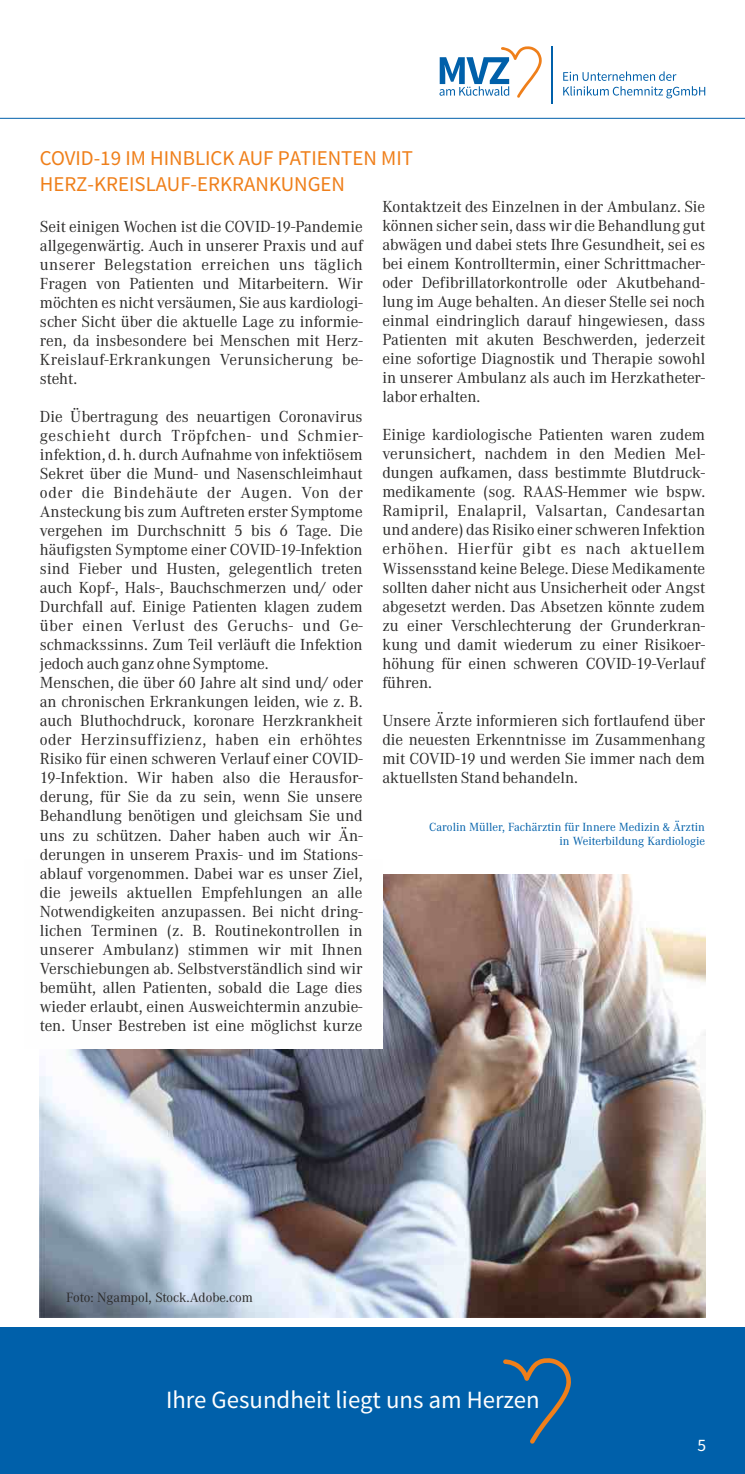
<style>
.page{position:relative;width:745px;height:1474px;background:#fff}
.page>*{position:absolute;margin:0;border:0;box-sizing:border-box;transform-origin:0 0}
.t1{font:24.85px "Source Sans Pro";color:#fefefe}
.t2{font:21px/26.4px "Source Sans Pro";color:#ef7f1a}
.t3{font:17.5px "Source Sans Pro";color:#fefefe}
.t4{font:16.62px/19.1px "Corporate A";color:#2b2a29;text-align:justify}
.t5{font:14px "Corporate A";color:#2b2a29}
.t6{font:12.25px/14px "Corporate A";color:#0060aa;text-align:right}
</style>
<div class="page">
<img style="left:39px;top:874px;width:665px;height:443px">
<div style="left:0;top:1327px;width:744px;height:146px;background:#0060aa"></div>
<svg style="left:503px;top:1358px;width:67px;height:85px"></svg>
<svg style="left:563px;top:71px;width:141px;height:27px"></svg>
<hr style="left:551px;top:46px;width:1px;height:58px;background:#0060aa">
<svg style="left:439px;top:46px;width:102px;height:52px"></svg>
<hr style="left:0;top:118px;width:744px;height:1px;background:#0060aa">
<div style="left:24px;top:858px;width:358px;height:190px;background:#fefefe"></div>
<p class="t2" style="left:40px;top:146px;width:374px">COVID-19 IM HINBLICK AUF PATIENTEN MIT<br>HERZ-KREISLAUF-ERKRANKUNGEN</p>
<p class="t4" style="left:382px;top:199px;width:324px">Kontaktzeit des Einzelnen in der Ambulanz. Sie können sicher sein, dass wir die Behandlung gut abwägen und dabei stets Ihre Gesundheit, sei es bei einem Kontrolltermin, einer Schrittmacher&shy;oder Defibrillatorkontrolle oder Akutbehand&shy;lung im Auge behalten. An dieser Stelle sei noch einmal eindringlich darauf hingewiesen, dass Patienten mit akuten Beschwerden, jederzeit eine sofortige Diagnostik und Therapie sowohl in unserer Ambulanz als auch im Herzkatheter&shy;labor erhalten.</p>
<p class="t4" style="left:382px;top:427px;width:324px">Einige kardiologische Patienten waren zudem verunsichert, nachdem in den Medien Mel&shy;dungen aufkamen, dass bestimmte Blutdruck&shy;medikamente (sog. RAAS-Hemmer wie bspw.<br>Ramipril, Enalapril, Valsartan, Candesartan und andere) das Risiko einer schweren Infektion erhöhen. Hierfür gibt es nach aktuellem Wissensstand keine Belege. Diese Medikamente sollten daher nicht aus Unsicherheit oder Angst abgesetzt werden. Das Absetzen könnte zudem zu einer Verschlechterung der Grunderkran&shy;kung und damit wiederum zu einer Risikoer&shy;höhung für einen schweren COVID-19-Verlauf führen.</p>
<p class="t4" style="left:382px;top:712px;width:324px">Unsere Ärzte informieren sich fortlaufend über die neuesten Erkenntnisse im Zusammenhang mit COVID-19 und werden Sie immer nach dem aktuellsten Stand behandeln.</p>
<p class="t6" style="left:429px;top:820px;width:277px">Carolin Müller, Fachärztin für Innere Medizin &amp; Ärztin in Weiterbildung Kardiologie</p>
<p class="t4" style="left:40px;top:219px;width:324px">Seit einigen Wochen ist die COVID-19-Pandemie allgegenwärtig. Auch in unserer Praxis und auf unserer Belegstation erreichen uns täglich Fragen von Patienten und Mitarbeitern. Wir möchten es nicht versäumen, Sie aus kardiologi&shy;scher Sicht über die aktuelle Lage zu informie&shy;ren, da insbesondere bei Menschen mit Herz-Kreislauf-Erkrankungen Verunsicherung be&shy;steht.</p>
<p class="t4" style="left:40px;top:409px;width:324px;text-align:left">Die Übertragung des neuartigen Coronavirus geschieht durch Tröpfchen- und Schmier&shy;infektion, d. h. durch Aufnahme von infektiösem Sekret über die Mund- und Nasenschleimhaut oder die Bindehäute der Augen. Von der Ansteckung bis zum Auftreten erster Symptome vergehen im Durchschnitt 5 bis 6 Tage. Die häufigsten Symptome einer COVID-19-Infektion sind Fieber und Husten, gelegentlich treten auch Kopf-, Hals-, Bauchschmerzen und/ oder Durchfall auf. Einige Patienten klagen zudem über einen Verlust des Geruchs- und Ge&shy;schmackssinns. Zum Teil verläuft die Infektion jedoch auch ganz ohne Symptome.<br>Menschen, die über 60 Jahre alt sind und/ oder an chronischen Erkrankungen leiden, wie z. B. auch Bluthochdruck, koronare Herzkrankheit oder Herzinsuffizienz, haben ein erhöhtes Risiko für einen schweren Verlauf einer COVID-19-Infektion. Wir haben also die Herausfor&shy;derung, für Sie da zu sein, wenn Sie unsere Behandlung benötigen und gleichsam Sie und uns zu schützen. Daher haben auch wir Än&shy;derungen in unserem Praxis- und im Stations&shy;ablauf vorgenommen. Dabei war es unser Ziel, die jeweils aktuellen Empfehlungen an alle Notwendigkeiten anzupassen. Bei nicht dring&shy;lichen Terminen (z. B. Routinekontrollen in unserer Ambulanz) stimmen wir mit Ihnen Verschiebungen ab. Selbstverständlich sind wir bemüht, allen Patienten, sobald die Lage dies wieder erlaubt, einen Ausweichtermin anzubie&shy;ten. Unser Bestreben ist eine möglichst kurze</p>
<p class="t5" style="left:66px;top:1292px;width:188px">Foto: Ngampol, Stock.Adobe.com</p>
<h1 class="t1" style="left:166px;top:1388px;width:375px">Ihre Gesundheit liegt uns am Herzen</h1>
<p class="t3" style="left:697px;top:1437px;width:10px">5</p>
</div>
